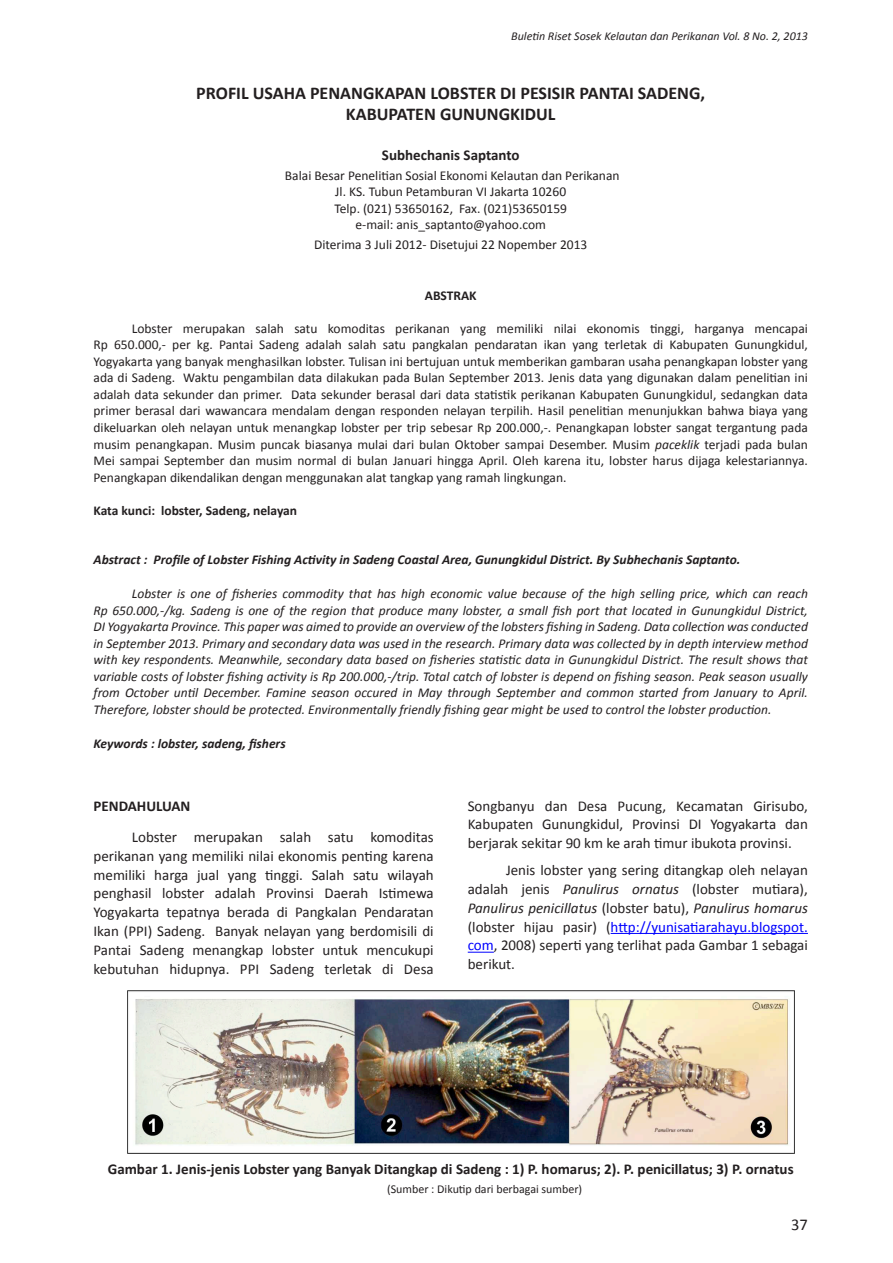
<style>
.page{position:relative;width:893px;height:1263px;background:#fff}
.page>*{position:absolute;margin:0;border:0;box-sizing:border-box;transform-origin:0 0}
.JUDUL{font:700 18px "Calibri";color:#231f20}
.t1{font:16.5px "Calibri";color:#231f20}
.ISI{font:15px/18.8px "Calibri";color:#231f20;text-align:justify}
.JUDUL_TABEL{font:700 15px "Calibri";color:#231f20}
.nama{font:700 15px "Calibri";color:#231f20}
.BAB{font:700 15px "Calibri";color:#231f20}
.abstrak{font:13.5px/16.5px "Calibri";color:#231f20;text-align:justify}
.t2{font:italic 13.5px/16.5px "Calibri";color:#231f20;text-align:justify}
.alamat{font:13.5px "Calibri";color:#231f20}
.t3{font:italic 700 13.5px "Calibri";color:#231f20}
.nama-2{font:13.5px "Calibri";color:#231f20}
.abstrak-2{font:700 13.5px "Calibri";color:#231f20}
.t4{font:italic 12px "Calibri";color:#231f20}
.JUDUL_TABEL-2{font:12px "Calibri";color:#231f20}
.s1{font-style:italic}
.s2{color:#00f}
</style>
<div class="page">
<hr style="left:611px;top:933px;width:197px;height:1px;background:#00f">
<svg style="left:468px;top:952px;width:26px;height:1px"></svg>
<img style="left:128px;top:990px;width:667px;height:164px">
<p class="t4" style="left:511px;top:29px;width:298px">Buletin Riset Sosek Kelautan dan Perikanan Vol. 8 No. 2, 2013</p>
<p class="JUDUL" style="left:196px;top:81px;width:510px">PROFIL USAHA PENANGKAPAN LOBSTER DI PESISIR PANTAI SADENG,</p>
<p class="JUDUL" style="left:346px;top:103px;width:211px">KABUPATEN GUNUNGKIDUL</p>
<p class="nama" style="left:382px;top:145px;width:139px">Subhechanis Saptanto</p>
<p class="alamat" style="left:285px;top:167px;width:336px">Balai Besar Penelitian Sosial Ekonomi Kelautan dan Perikanan</p>
<p class="alamat" style="left:335px;top:184px;width:232px">Jl. KS. Tubun Petamburan VI Jakarta 10260</p>
<p class="alamat" style="left:334px;top:200px;width:234px">Telp. (021) 53650162, Fax. (021)53650159</p>
<p class="alamat" style="left:356px;top:216px;width:192px">e-mail: anis_saptanto@yahoo.com</p>
<p class="nama-2" style="left:314px;top:236px;width:275px">Diterima 3 Juli 2012- Disetujui 22 Nopember 2013</p>
<p class="abstrak-2" style="left:425px;top:287px;width:53px">ABSTRAK</p>
<p class="abstrak" style="left:94px;top:320px;width:716px;text-indent:38px">Lobster merupakan salah satu komoditas perikanan yang memiliki nilai ekonomis tinggi, harganya mencapai Rp 650.000,- per kg. Pantai Sadeng adalah salah satu pangkalan pendaratan ikan yang terletak di Kabupaten Gunungkidul, Yogyakarta yang banyak menghasilkan lobster. Tulisan ini bertujuan untuk memberikan gambaran usaha penangkapan lobster yang ada di Sadeng. Waktu pengambilan data dilakukan pada Bulan September 2013. Jenis data yang digunakan dalam penelitian ini adalah data sekunder dan primer. Data sekunder berasal dari data statistik perikanan Kabupaten Gunungkidul, sedangkan data primer berasal dari wawancara mendalam dengan responden nelayan terpilih. Hasil penelitian menunjukkan bahwa biaya yang dikeluarkan oleh nelayan untuk menangkap lobster per trip sebesar Rp 200.000,-. Penangkapan lobster sangat tergantung pada musim penangkapan. Musim puncak biasanya mulai dari bulan Oktober sampai Desember. Musim <span class="s1">paceklik</span> terjadi pada bulan Mei sampai September dan musim normal di bulan Januari hingga April. Oleh karena itu, lobster harus dijaga kelestariannya.<br>Penangkapan dikendalikan dengan menggunakan alat tangkap yang ramah lingkungan.</p>
<p class="abstrak-2" style="left:94px;top:502px;width:205px">Kata kunci: lobster, Sadeng, nelayan</p>
<p class="t3" style="left:94px;top:551px;width:648px">Abstract : Profile of Lobster Fishing Activity in Sadeng Coastal Area, Gunungkidul District. By Subhechanis Saptanto.</p>
<p class="t2" style="left:94px;top:585px;width:716px;text-indent:38px">Lobster is one of fisheries commodity that has high economic value because of the high selling price, which can reach Rp 650.000,-/kg. Sadeng is one of the region that produce many lobster, a small fish port that located in Gunungkidul District, DI Yogyakarta Province. This paper was aimed to provide an overview of the lobsters fishing in Sadeng. Data collection was conducted in September 2013. Primary and secondary data was used in the research. Primary data was collected by in depth interview method with key respondents. Meanwhile, secondary data based on fisheries statistic data in Gunungkidul District. The result shows that variable costs of lobster fishing activity is Rp 200.000,-/trip. Total catch of lobster is depend on fishing season. Peak season usually from October until December. Famine season occured in May through September and common started from January to April.<br>Therefore, lobster should be protected. Environmentally friendly fishing gear might be used to control the lobster production.</p>
<p class="t3" style="left:94px;top:735px;width:194px">Keywords : lobster, sadeng, fishers</p>
<p class="BAB" style="left:94px;top:796px;width:98px">PENDAHULUAN</p>
<p class="ISI" style="left:94px;top:827px;width:342px;text-indent:38px">Lobster merupakan salah satu komoditas perikanan yang memiliki nilai ekonomis penting karena memiliki harga jual yang tinggi. Salah satu wilayah penghasil lobster adalah Provinsi Daerah Istimewa Yogyakarta tepatnya berada di Pangkalan Pendaratan Ikan (PPI) Sadeng. Banyak nelayan yang berdomisili di Pantai Sadeng menangkap lobster untuk mencukupi kebutuhan hidupnya. PPI Sadeng terletak di Desa</p>
<p class="ISI" style="left:468px;top:796px;width:342px">Songbanyu dan Desa Pucung, Kecamatan Girisubo, Kabupaten Gunungkidul, Provinsi DI Yogyakarta dan berjarak sekitar 90 km ke arah timur ibukota provinsi.</p>
<p class="ISI" style="left:468px;top:860px;width:342px;text-indent:38px">Jenis lobster yang sering ditangkap oleh nelayan adalah jenis <span class="s1">Panulirus ornatus</span> (lobster mutiara), <span class="s1">Panulirus penicillatus</span> (lobster batu), <span class="s1">Panulirus homarus </span>(lobster hijau pasir) (<span class="s2">http://yunisatiarahayu.blogspot. com</span>, 2008) seperti yang terlihat pada Gambar 1 sebagai berikut.</p>
<p class="JUDUL_TABEL" style="left:108px;top:1160px;width:687px">Gambar 1. Jenis-jenis Lobster yang Banyak Ditangkap di Sadeng : 1) P. homarus; 2). P. penicillatus; 3) P. ornatus</p>
<p class="JUDUL_TABEL-2" style="left:387px;top:1181px;width:197px">(Sumber : Dikutip dari berbagai sumber)</p>
<p class="t1" style="left:791px;top:1214px;width:18px">37</p>
</div>
